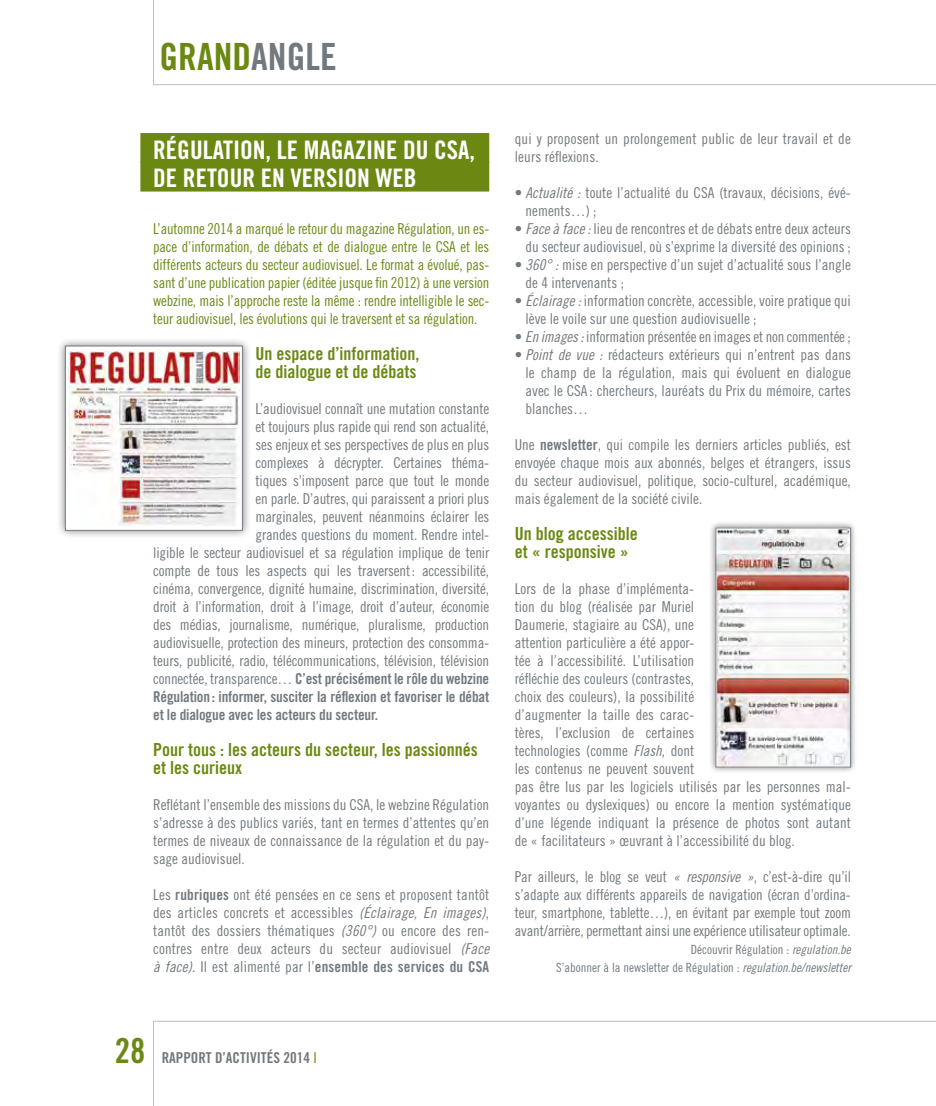
<style>
.page{position:relative;width:936px;height:1106px;background:#fff}
.page>*{position:absolute;margin:0;border:0;box-sizing:border-box;transform-origin:0 0}
.t1{font:37.5px "Trade Gothic LT Std Bd Cn 20";color:#6b8912}
.t2{font:34.5px "Trade Gothic LT Std Bd Cn 20";color:#6b8912}
.t3{font:25.5px/28.5px "Trade Gothic LT Std Bd Cn 20";color:#fff}
.t4{font:18px/18px "Trade Gothic LT Std Bd Cn 20";color:#6b8912}
.t5{font:15px/18px "Trade Gothic LT Std Cn 18";color:#72797e;text-align:justify}
.t6{font:15px/18px "Trade Gothic LT Std Cn 18";letter-spacing:-.01em;color:#6b8912;text-align:justify}
.t7{font:15px/18px "Trade Gothic LT Std Bd Cn 20";letter-spacing:-.01em;color:#72797e;text-align:justify}
.t8{font:15px "Trade Gothic LT Std Bd Cn 20";letter-spacing:.01em;color:#72797e}
.t9{font:12.75px/18px "Trade Gothic LT Std Cn 18";color:#72797e;text-align:right}
.s1{color:#72797e}
.s2{font-family:"Trade Gothic LT Std Cn 18"}
.s3{font-family:"Trade Gothic LT Std Bd Cn 20"}
.s4{font-family:"Trade Gothic LT Std Cn 18 Obl"}
.s5{font-family:"Trade Gothic LT Std Cn 18";color:#6b8912}
</style>
<div class="page">
<svg style="left:153px;top:0;width:782px;height:85px"></svg>
<svg style="left:153px;top:1020px;width:782px;height:86px"></svg>
<div style="left:140px;top:133px;width:349px;height:30px;background:#6b8912"></div>
<div style="left:140px;top:161px;width:349px;height:30px;background:#6b8912"></div>
<div style="left:709px;top:521px;width:148px;height:253px;background:#000;opacity:.5"></div>
<img style="left:717px;top:529px;width:131px;height:236px">
<div style="left:715px;top:527px;width:135px;height:240px;border:1px solid #72797e"></div>
<div style="left:56px;top:337px;width:195px;height:202px;background:#000;opacity:.5"></div>
<div style="left:65px;top:346px;width:177px;height:184px;background:#fff"></div>
<img style="left:69px;top:351px;width:170px;height:174px">
<div style="left:65px;top:345px;width:178px;height:186px;border:1px solid #72797e"></div>
<h1 class="t1" style="left:159px;top:33px;width:179px">GRAND<span class="s1">ANGLE</span></h1>
<h3 class="t3" style="left:153px;top:135px;width:323px">RÉGULATION, LE MAGAZINE DU CSA,<br>DE RETOUR EN VERSION WEB</h3>
<p class="t6" style="left:153px;top:219px;width:337px">L’automne 2014 a marqué le retour du magazine Régulation, un es&shy;pace d’information, de débats et de dialogue entre le CSA et les différents acteurs du secteur audiovisuel. Le format a évolué, pas&shy;sant d’une publication papier (éditée jusque fin 2012) à une version webzine, mais l’approche reste la même : rendre intelligible le sec&shy;teur audiovisuel, les évolutions qui le traversent et sa régulation.</p>
<p class="t4" style="left:255px;top:344px;width:165px">Un espace d’information, de dialogue et de débats</p>
<p class="t5" style="left:153px;top:399px;width:337px;text-align:right">L’audiovisuel connaît une mutation constante<br>et toujours plus rapide qui rend son actualité,<br>ses enjeux et ses perspectives de plus en plus<br>complexes à décrypter. Certaines théma-<br>tiques s’imposent parce que tout le monde<br>en parle. D’autres, qui paraissent a priori plus<br>marginales, peuvent néanmoins éclairer les<br>grandes questions du moment. Rendre intel-<br>ligible le secteur audiovisuel et sa régulation implique de tenir compte de tous les aspects qui les traversent: accessibilité, cinéma, convergence, dignité humaine, discrimination, diversité, droit à l’information, droit à l’image, droit d’auteur, économie des médias, journalisme, numérique, pluralisme, production audiovisuelle, protection des mineurs, protection des consomma&shy;teurs, publicité, radio, télécommunications, télévision, télévision</p>
<p class="t7" style="left:153px;top:670px;width:337px"><span class="s2">connectée, transparence…</span> C’est précisément le rôle du webzine Régulation: informer, susciter la réflexion et favoriser le débat et le dialogue avec les acteurs du secteur.</p>
<p class="t4" style="left:153px;top:740px;width:326px">Pour tous : les acteurs du secteur, les passionnés et les curieux</p>
<p class="t5" style="left:153px;top:795px;width:337px">Reflétant l’ensemble des missions du CSA, le webzine Régulation s’adresse à des publics variés, tant en termes d’attentes qu’en termes de niveaux de connaissance de la régulation et du pay&shy;sage audiovisuel.</p>
<p class="t5" style="left:153px;top:885px;width:337px">Les <span class="s3">rubriques</span> ont été pensées en ce sens et proposent tantôt des articles concrets et accessibles <span class="s4">(Éclairage, En images)</span>, tantôt des dossiers thématiques <span class="s4">(360°)</span> ou encore des ren&shy;contres entre deux acteurs du secteur audiovisuel <span class="s4">(Face</span></p>
<p class="t8" style="left:153px;top:958px;width:337px"><span class="s4">à face)</span><span class="s2">. Il est alimenté par l’</span>ensemble des services du CSA</p>
<p class="t5" style="left:514px;top:129px;width:337px">qui y proposent un prolongement public de leur travail et de leurs réflexions.</p>
<p class="t5" style="left:525px;top:183px;width:327px;text-indent:-11px">• <span class="s4">Actualité :</span> toute l’actualité du CSA (travaux, décisions, évé&shy;nements…) ;</p>
<p class="t5" style="left:514px;top:219px;width:337px;text-align:right">• <span class="s4">Face à face :</span> lieu de rencontres et de débats entre deux acteurs du secteur audiovisuel, où s’exprime la diversité des opinions ;</p>
<p class="t5" style="left:525px;top:255px;width:327px;text-indent:-11px">• <span class="s4">360° :</span> mise en perspective d’un sujet d’actualité sous l’angle de 4 intervenants ;</p>
<p class="t5" style="left:525px;top:291px;width:327px;text-indent:-11px">• <span class="s4">Éclairage :</span> information concrète, accessible, voire pratique qui lève le voile sur une question audiovisuelle ;</p>
<p class="t5" style="left:514px;top:327px;width:337px">• <span class="s4">En images :</span> information présentée en images et non commentée ;</p>
<p class="t5" style="left:525px;top:345px;width:327px;text-indent:-11px">• <span class="s4">Point de vue :</span> rédacteurs extérieurs qui n’entrent pas dans le champ de la régulation, mais qui évoluent en dialogue avec le CSA : chercheurs, lauréats du Prix du mémoire, cartes blanches…</p>
<p class="t5" style="left:514px;top:435px;width:337px">Une <span class="s3">newsletter</span>, qui compile les derniers articles publiés, est envoyée chaque mois aux abonnés, belges et étrangers, issus du secteur audiovisuel, politique, socio-culturel, académique, mais également de la société civile.</p>
<p class="t4" style="left:514px;top:524px;width:124px">Un blog accessible et « responsive »</p>
<p class="t5" style="left:514px;top:579px;width:337px;text-align:left">Lors de la phase d’implémenta-<br>tion du blog (réalisée par Muriel<br>Daumerie, stagiaire au CSA), une<br>attention particulière a été appor-<br>tée à l’accessibilité. L’utilisation<br>réfléchie des couleurs (contrastes,<br>choix des couleurs), la possibilité<br>d’augmenter la taille des carac-<br>tères, l’exclusion de certaines<br>technologies (comme <span class="s4">Flash</span>, dont<br>les contenus ne peuvent souvent<br>pas être lus par les logiciels utilisés par les personnes mal&shy;voyantes ou dyslexiques) ou encore la mention systématique d’une légende indiquant la présence de photos sont autant de « facilitateurs » œuvrant à l’accessibilité du blog.</p>
<p class="t5" style="left:514px;top:867px;width:337px">Par ailleurs, le blog se veut <span class="s4">« responsive »</span>, c’est-à-dire qu’il s’adapte aux différents appareils de navigation (écran d’ordina&shy;teur, smartphone, tablette…), en évitant par exemple tout zoom avant/arrière, permettant ainsi une expérience utilisateur optimale.</p>
<p class="t9" style="left:556px;top:940px;width:296px">Découvrir Régulation : <span class="s4">regulation.be<br></span>S’abonner à la newsletter de Régulation : <span class="s4">regulation.be/newsletter</span></p>
<h2 class="t2" style="left:115px;top:1029px;width:32px">28</h2>
<p class="t7" style="left:162px;top:1048px;width:156px">RAPPORT D’ACTIVITÉS 2014 <span class="s5">I</span></p>
</div>
